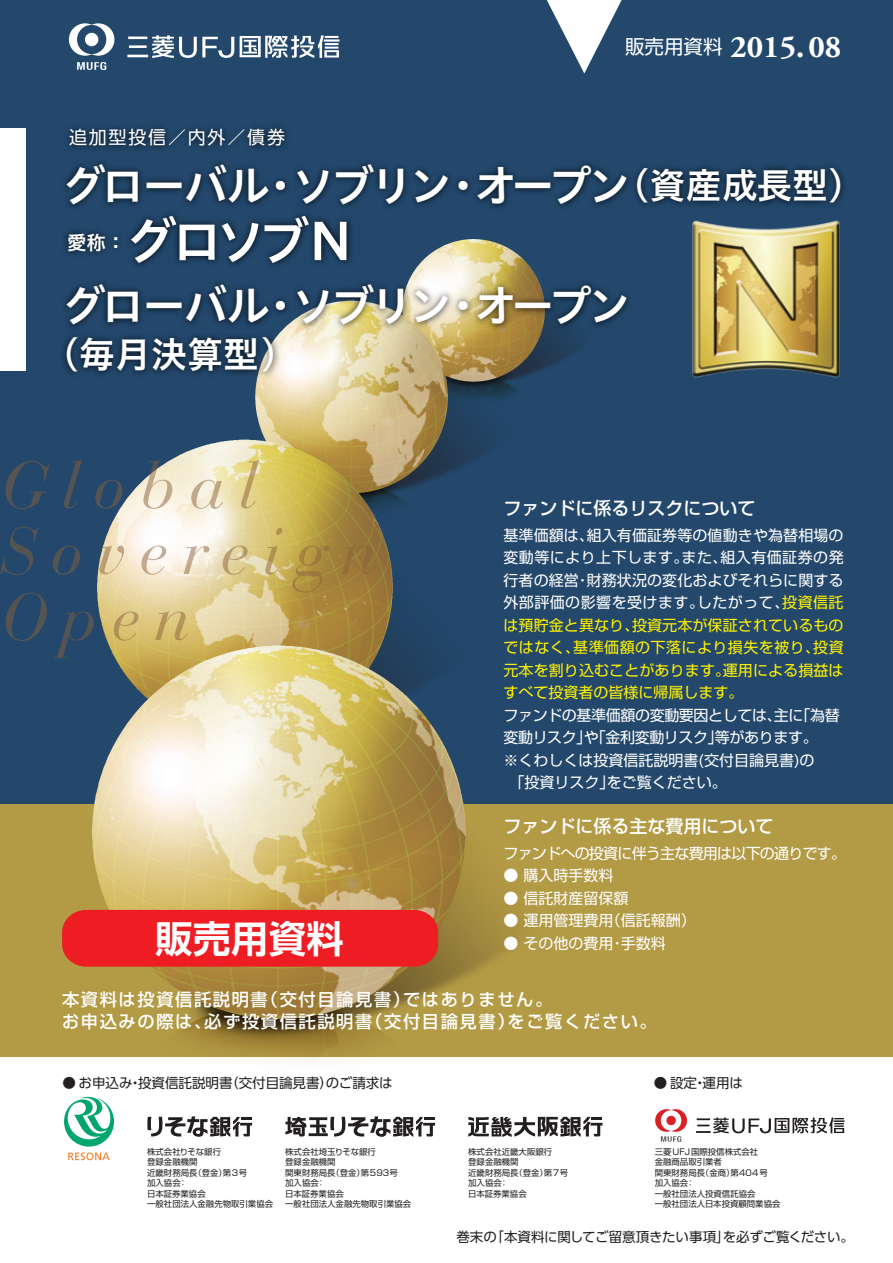
<style>
.page{position:relative;width:893px;height:1263px;background:#fff}
.page>*{position:absolute;margin:0;border:0;box-sizing:border-box;transform-origin:0 0}
.t1{font:51px "Hiragino UD Sans Std W6";letter-spacing:-.125em;color:#fff}
.t2{font:43.5px "Hiragino UD Sans Std W6";letter-spacing:-.1em;color:#fff}
.t3{font:700 37.5px "UD Shin Go Pro De";letter-spacing:.01em;color:#fff}
.t4{font:36px "Hiragino UD Sans Std W6";color:#fff}
.t5{font:700 31.5px "Adobe Garamond Pro";color:#fff}
.t6{font:19.5px "Hiragino UD Sans Std W6";color:#fff}
.t7{font:500 18px "Shin Go Pro";color:#fff}
.t8{font:18px "UD Shin Go Pro";letter-spacing:.1em;color:#fff}
.t9{font:500 17.25px/22.5px "Shin Go Pro";letter-spacing:.095em;color:#fff}
.t10{font:15px/22.5px "Shin Go Pro";letter-spacing:.01em;color:#fff101;text-align:justify}
.t11{font:15px "Shin Go Pro";color:#fff}
.t12{font:15px "Shin Go Pro";letter-spacing:-.025em;color:#fff}
.t13{font:15px "Shin Go Pro";letter-spacing:-.05em;color:#fff}
.t14{font:13.5px "UD Shin Go Pro";color:#231f20}
.t15{font:8.4px/10.5px "Shin Go Pro";color:#231f20}
.s1{font-family:"UD Shin Go Pro";font-weight:400;font-size:19.5px}
.s2{font-size:36px}
.s3{color:#fff}
</style>
<div class="page">
<div style="left:0;top:0;width:893px;height:813px;background:#23486c"></div>
<div style="left:0;top:804px;width:893px;height:252px;background:#b39a45"></div>
<img style="left:471px;top:239px;width:107px;height:122px">
<img style="left:423px;top:239px;width:48px;height:21px">
<img style="left:347px;top:260px;width:213px;height:157px">
<img style="left:255px;top:345px;width:92px;height:72px">
<img style="left:238px;top:417px;width:250px;height:229px">
<img style="left:110px;top:440px;width:129px;height:87px">
<img style="left:91px;top:646px;width:524px;height:416px">
<img style="left:92px;top:658px;width:179px;height:320px">
<img style="left:64px;top:274px;width:565px;height:71px">
<svg style="left:0;top:527px;width:375px;height:131px"></svg>
<svg style="left:6px;top:460px;width:253px;height:49px"></svg>
<img style="left:62px;top:326px;width:227px;height:63px">
<svg style="left:547px;top:0;width:75px;height:74px"></svg>
<img style="left:692px;top:225px;width:148px;height:153px">
<img style="left:64px;top:151px;width:781px;height:74px">
<img style="left:64px;top:195px;width:298px;height:90px">
<svg style="left:147px;top:1116px;width:105px;height:21px"></svg>
<svg style="left:64px;top:1096px;width:50px;height:50px"></svg>
<svg style="left:68px;top:1152px;width:42px;height:8px"></svg>
<svg style="left:285px;top:1116px;width:150px;height:21px"></svg>
<svg style="left:468px;top:1117px;width:134px;height:20px"></svg>
<svg style="left:655px;top:1109px;width:32px;height:33px"></svg>
<svg style="left:696px;top:1117px;width:148px;height:16px"></svg>
<svg style="left:77px;top:62px;width:29px;height:8px"></svg>
<svg style="left:69px;top:23px;width:45px;height:33px"></svg>
<hr style="left:127px;top:55px;width:21px;height:2px;background:#fff">
<svg style="left:128px;top:35px;width:106px;height:23px"></svg>
<svg style="left:240px;top:35px;width:99px;height:23px"></svg>
<div style="left:0;top:128px;width:25px;height:242px;background:#fff"></div>
<div style="left:62px;top:910px;width:376px;height:57px;background:#ee1d23;border-radius:23px"></div>
<h3 class="t8" style="left:69px;top:123px;width:217px">追加型投信／内外／債券</h3>
<h3 class="t5" style="left:625px;top:29px;width:218px"><span class="s1">販売用資料</span> 2015. 08</h3>
<h2 class="t2" style="left:62px;top:152px;width:803px">グローバル・ソブリン・オープン<span class="s2">（資産成長型）</span></h2>
<h3 class="t6" style="left:67px;top:227px;width:60px">愛称：</h3>
<h1 class="t1" style="left:126px;top:202px;width:228px">グロソブN</h1>
<h2 class="t2" style="left:62px;top:272px;width:570px">グローバル・ソブリン・オープン</h2>
<h3 class="t4" style="left:43px;top:327px;width:255px">（毎月決算型）</h3>
<h3 class="t3" style="left:155px;top:908px;width:190px">販売用資料</h3>
<h3 class="t7" style="left:503px;top:493px;width:253px">ファンドに係るリスクについて</h3>
<h3 class="t10" style="left:503px;top:522px;width:342px"><span class="s3">基準価額は、組入有価証券等の値動きや為替相場の変動等により上下します。また、組入有価証券の発行者の経営・財務状況の変化およびそれらに関する外部評価の影響を受けます。したがって、</span>投資信託は預貯金と異なり、投資元本が保証されているものではなく、基準価額の下落により損失を被り、投資元本を割り込むことがあります。運用による損益はすべて投資者の皆様に帰属します。</h3>
<h3 class="t12" style="left:503px;top:703px;width:338px">ファンドの基準価額の変動要因としては、主に「為替</h3>
<h3 class="t12" style="left:503px;top:725px;width:316px">変動リスク」や「金利変動リスク」等があります。</h3>
<h3 class="t11" style="left:503px;top:748px;width:313px">※くわしくは投資信託説明書(交付目論見書)の</h3>
<h3 class="t11" style="left:509px;top:770px;width:219px">「投資リスク」をご覧ください。</h3>
<h3 class="t7" style="left:503px;top:811px;width:272px">ファンドに係る主な費用について</h3>
<h3 class="t13" style="left:503px;top:841px;width:344px">ファンドへの投資に伴う主な費用は以下の通りです。</h3>
<h3 class="t12" style="left:503px;top:863px;width:126px">● 購入時手数料　</h3>
<h3 class="t11" style="left:503px;top:886px;width:141px">● 信託財産留保額　</h3>
<h3 class="t11" style="left:503px;top:908px;width:201px">● 運用管理費用（信託報酬）　</h3>
<h3 class="t11" style="left:503px;top:931px;width:164px">● その他の費用・手数料</h3>
<h3 class="t9" style="left:62px;top:986px;width:596px">本資料は投資信託説明書（交付目論見書）ではありません。<br>お申込みの際は、必ず投資信託説明書（交付目論見書）をご覧ください。</h3>
<h3 class="t14" style="left:63px;top:1072px;width:332px">● お申込み・投資信託説明書（交付目論見書）のご請求は</h3>
<h3 class="t14" style="left:654px;top:1072px;width:90px">● 設定・運用は</h3>
<p class="t15" style="left:147px;top:1145px;width:128px">株式会社りそな銀行<br>登録金融機関　<br>近畿財務局長（登金）第3号<br>加入協会：<br>日本証券業協会<br>一般社団法人金融先物取引業協会</p>
<p class="t15" style="left:655px;top:1145px;width:127px">三菱UFJ国際投信株式会社<br>金融商品取引業者<br>関東財務局長（金商）第404号<br>加入協会：<br>一般社団法人投資信託協会<br>一般社団法人日本投資顧問業協会</p>
<p class="t15" style="left:285px;top:1145px;width:128px">株式会社埼玉りそな銀行<br>登録金融機関　<br>関東財務局長（登金）第593号<br>加入協会：<br>日本証券業協会<br>一般社団法人金融先物取引業協会</p>
<p class="t15" style="left:468px;top:1145px;width:101px">株式会社近畿大阪銀行<br>登録金融機関　<br>近畿財務局長（登金）第7号加入協会：<br>日本証券業協会</p>
<h3 class="t14" style="left:456px;top:1226px;width:399px">巻末の「本資料に関してご留意頂きたい事項」を必ずご覧ください。</h3>
</div>
